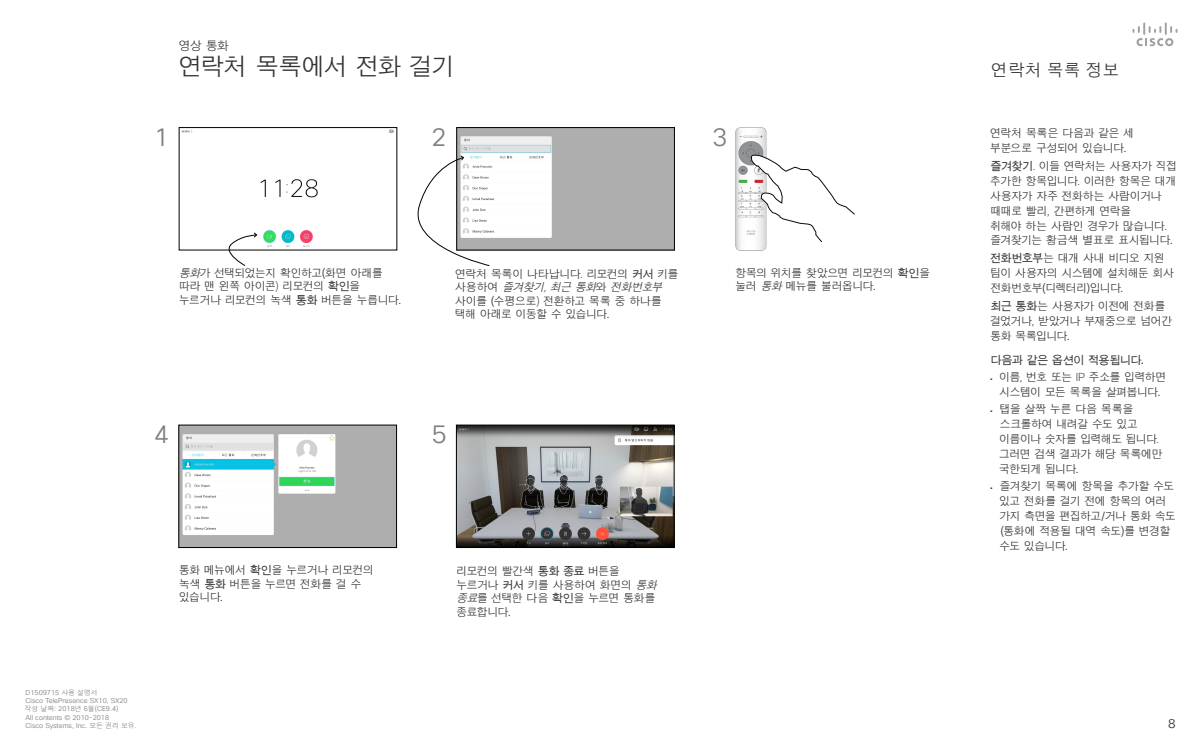
<style>
.page{position:relative;width:1200px;height:750px;background:#fff}
.page>*{position:absolute;margin:0;border:0;box-sizing:border-box;transform-origin:0 0}
.t1{font:25px "Cisco Sans KOR Light";color:#808080}
.t2{font:24.31px "Cisco Sans KOR Light";letter-spacing:-.075em;color:#333}
.t3{font:16.88px "Cisco Sans KOR Light";color:#333}
.t4{font:12.5px "Cisco Sans KOR Light";color:#333}
.t5{font:12.19px "Cisco Sans KOR Light";color:#333}
.t6{font:11.25px/15px "Cisco Sans KOR Light";letter-spacing:-.08em;color:#333}
.t7{font:11.25px "Cisco Sans KOR";letter-spacing:-.06em;color:#333}
.t8{font:6.88px/8.2px "Cisco Sans KOR Light";color:#808080}
.s1{font-style:italic}
.s2{font-family:"Cisco Sans";font-weight:200}
.s3{font-family:"Cisco Sans KOR"}
.s4{font-family:"Cisco Sans";font-weight:200;font-style:italic}
</style>
<div class="page">
<svg style="left:1132px;top:22px;width:46px;height:24px"></svg>
<img style="left:181px;top:129px;width:213px;height:119px">
<div style="left:179px;top:127px;width:218px;height:123px;border:1px solid #000"></div>
<img style="left:181px;top:427px;width:214px;height:119px">
<div style="left:179px;top:425px;width:218px;height:123px;border:1px solid #000"></div>
<img style="left:459px;top:129px;width:214px;height:119px">
<div style="left:457px;top:127px;width:218px;height:123px;border:1px solid #000"></div>
<img style="left:458px;top:427px;width:214px;height:119px">
<div style="left:456px;top:425px;width:218px;height:123px;border:1px solid #000"></div>
<img style="left:735px;top:127px;width:32px;height:124px">
<svg style="left:751px;top:154px;width:104px;height:88px"></svg>
<svg style="left:221px;top:232px;width:36px;height:34px"></svg>
<svg style="left:417px;top:155px;width:73px;height:111px"></svg>
<p class="t5" style="left:179px;top:38px;width:52px">영상 통화</p>
<h2 class="t2" style="left:179px;top:50px;width:278px">연락처 목록에서 전화 걸기</h2>
<h1 class="t1" style="left:154px;top:121px;width:17px">1</h1>
<h1 class="t1" style="left:432px;top:121px;width:16px">2</h1>
<h1 class="t1" style="left:713px;top:121px;width:16px">3</h1>
<p class="t6" style="left:179px;top:266px;width:224px;line-height:13.5px"><span class="s1">통화</span>가 선택되었는지 확인하고(화면 아래를 따라 맨 왼쪽 아이콘<span class="s2">)</span> 리모컨의 <span class="s3">확인</span>을 누르거나 리모컨의 녹색 <span class="s3">통화</span> 버튼을 누릅니다.</p>
<p class="t6" style="left:455px;top:267px;width:225px;line-height:13.5px">연락처 목록이 나타납니다<span class="s2">.</span> 리모컨의 <span class="s3">커서</span> 키를 사 용 하 여 <span class="s1">즐겨찾기</span><span class="s4">,</span><span class="s1">최근 통화</span>와 <span class="s1">전화번호부 </span>사이를 (수평으로<span class="s2">)</span> 전환하고 목록 중 하나를 택해 아래로 이동할 수 있습니다.</p>
<h1 class="t1" style="left:154px;top:418px;width:16px">4</h1>
<h1 class="t1" style="left:432px;top:418px;width:16px">5</h1>
<p class="t8" style="left:25px;top:688px;width:114px">D1509715 사용 설명서<br>Cisco TelePresence SX10, SX20 작성 날짜: 2018년 6월(CE9.4)<br>All contents © 2010-2018<br>Cisco Systems, Inc. 모든 권리 보유.</p>
<p class="t6" style="left:179px;top:564px;width:197px;line-height:13.5px">통화 메뉴에서 <span class="s3">확인</span>을 누르거나 리모컨의 녹색 <span class="s3">통화</span> 버튼을 누르면 전화를 걸 수 있습니다.</p>
<p class="t6" style="left:456px;top:564px;width:206px;line-height:13.5px">리모컨의 빨간색 <span class="s3">통화 종료</span> 버튼을 누르거나 <span class="s3">커서</span> 키를 사용하여 화면의 <span class="s1">통화 종료</span>를 선택한 다음 <span class="s3">확인</span>을 누르면 통화를 종료합니다.</p>
<p class="t6" style="left:735px;top:266px;width:197px;line-height:13.5px">항목의 위치를 찾았으면 리모컨의 <span class="s3">확인</span>을 눌러 <span class="s1">통화</span> 메뉴를 불러옵니다.</p>
<h3 class="t3" style="left:991px;top:59px;width:130px">연락처 목록 정보</h3>
<p class="t6" style="left:990px;top:125px;width:146px">연락처 목록은 다음과 같은 세 부분으로 구성되어 있습니다.</p>
<p class="t6" style="left:990px;top:158px;width:189px"><span class="s3">즐겨찾기</span><span class="s2">.</span> 이들 연락처는 사용자가 직접 추가한 항목입니다<span class="s2">.</span> 이러한 항목은 대개 사용자가 자주 전화하는 사람이거나 때때로 빨리<span class="s2">,</span> 간편하게 연락을<br>취해야 하는 사람인 경우가 많습니다<span class="s2">. </span>즐겨찾기는 황금색 별표로 표시됩니다.</p>
<p class="t6" style="left:990px;top:251px;width:186px"><span class="s3">전화번호부</span>는 대개 사내 비디오 지원 팀이 사용자의 시스템에 설치해둔 회사 전화번호부(디렉터리)입니다.</p>
<p class="t6" style="left:990px;top:298px;width:184px"><span class="s3">최근 통화</span>는 사용자가 이전에 전화를 걸었거나<span class="s2">,</span> 받았거나 부재중으로 넘어간 통화 목록입니다.</p>
<p class="t7" style="left:990px;top:352px;width:155px">다음과 같은 옵션이 적용됩니다.</p>
<p class="t6" style="left:990px;top:370px;width:178px;text-align:center"><sub>•</sub> 이름<span class="s2">,</span> 번호 또는 <span class="s2">IP</span> 주소를 입력하면 시스템이 모든 목록을 살펴봅니다.</p>
<p class="t6" style="left:999px;top:402px;width:165px;text-indent:-9px"><sub>•</sub> 탭을 살짝 누른 다음 목록을 스크롤하여 내려갈 수도 있고 이름이나 숫자를 입력해도 됩니다<span class="s2">. </span>그러면 검색 결과가 해당 목록에만 국한되게 됩니다.</p>
<p class="t6" style="left:999px;top:478px;width:179px;text-indent:-9px"><sub>•</sub> 즐겨찾기 목록에 항목을 추가할 수도 있고 전화를 걸기 전에 항목의 여러 가지 측면을 편집하고/거나 통화 속도 (통화에 적용될 대역 속도)를 변경할 수도 있습니다.</p>
<p class="t4" style="left:1168px;top:715px;width:9px">8</p>
</div>
